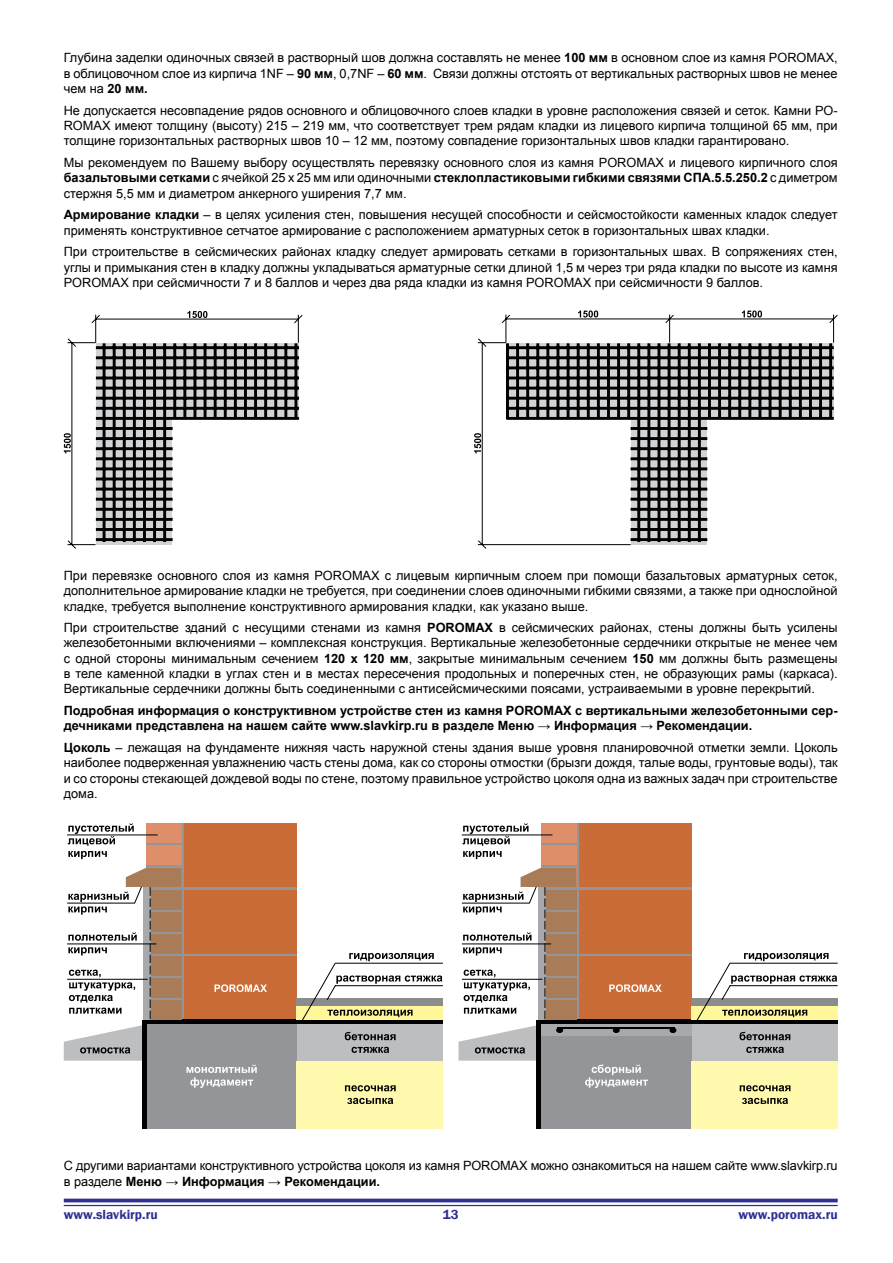
<style>
.page{position:relative;width:893px;height:1263px;background:#fff}
.page>*{position:absolute;margin:0;border:0;box-sizing:border-box;transform-origin:0 0}
.t1{font:600 13.5px "Franklin Gothic";color:#2e3092}
.t2{font:12.75px/15.3px "Arial";color:#000;text-align:justify}
.t3{font:700 12.75px/15.3px "Arial";color:#000}
.s1{font-weight:700}
</style>
<div class="page">
<svg style="left:64px;top:1198px;width:774px;height:4px;background:#4f51a3"></svg>
<hr style="left:64px;top:1205px;width:774px;height:1px;background:#2e3092">
<svg style="left:474px;top:310px;width:364px;height:239px"></svg>
<svg style="left:64px;top:311px;width:239px;height:238px"></svg>
<div style="left:297px;top:1024px;width:146px;height:37px;background:#bcbec0"></div>
<div style="left:146px;top:1024px;width:151px;height:105px;background:#939598"></div>
<div style="left:185px;top:956px;width:112px;height:64px;background:#ca6c38"></div>
<hr style="left:146px;top:1020px;width:297px;height:4px;background:#000">
<div style="left:297px;top:1061px;width:146px;height:67px;background:#fff9ae"></div>
<svg style="left:345px;top:1085px;width:51px;height:19px"></svg>
<svg style="left:345px;top:1032px;width:51px;height:21px"></svg>
<div style="left:185px;top:890px;width:112px;height:63px;background:#ca6c38"></div>
<div style="left:185px;top:823px;width:112px;height:64px;background:#ca6c38"></div>
<div style="left:146px;top:823px;width:36px;height:19px;background:#de8f69"></div>
<div style="left:146px;top:845px;width:36px;height:20px;background:#de8f69"></div>
<hr style="left:142px;top:1020px;width:4px;height:108px;background:#000">
<svg style="left:68px;top:823px;width:66px;height:36px"></svg>
<hr style="left:67px;top:834px;width:91px;height:1px;background:#000">
<div style="left:297px;top:1005px;width:146px;height:15px;background:#fff799"></div>
<div style="left:297px;top:998px;width:146px;height:7px;background:#8a8c8e"></div>
<svg style="left:300px;top:953px;width:143px;height:67px"></svg>
<svg style="left:64px;top:868px;width:203px;height:220px"></svg>
<hr style="left:67px;top:979px;width:81px;height:1px;background:#000">
<div style="left:692px;top:1024px;width:146px;height:37px;background:#bcbec0"></div>
<svg style="left:541px;top:823px;width:151px;height:197px"></svg>
<div style="left:541px;top:1024px;width:151px;height:105px;background:#939598"></div>
<div style="left:579px;top:956px;width:113px;height:64px;background:#ca6c38"></div>
<svg style="left:609px;top:984px;width:53px;height:8px"></svg>
<div style="left:692px;top:1061px;width:146px;height:67px;background:#fff9ae"></div>
<svg style="left:740px;top:1085px;width:50px;height:19px"></svg>
<svg style="left:739px;top:1032px;width:51px;height:21px"></svg>
<div style="left:579px;top:890px;width:113px;height:63px;background:#ca6c38"></div>
<div style="left:579px;top:823px;width:113px;height:64px;background:#ca6c38"></div>
<svg style="left:585px;top:1064px;width:63px;height:24px"></svg>
<div style="left:541px;top:1023px;width:151px;height:12px;background:#a7a9ac"></div>
<div style="left:613px;top:1027px;width:7px;height:6px;border:1px solid #000;border-radius:50%"></div>
<svg style="left:670px;top:1028px;width:6px;height:5px"></svg>
<hr style="left:558px;top:1027px;width:117px;height:1px;background:#000">
<hr style="left:541px;top:1020px;width:297px;height:4px;background:#000">
<hr style="left:537px;top:1020px;width:4px;height:108px;background:#000">
<div style="left:692px;top:1005px;width:146px;height:15px;background:#fff799"></div>
<div style="left:692px;top:998px;width:146px;height:7px;background:#8a8c8e"></div>
<svg style="left:695px;top:953px;width:143px;height:67px"></svg>
<div style="left:541px;top:823px;width:35px;height:19px;background:#de8f69"></div>
<div style="left:541px;top:845px;width:35px;height:20px;background:#de8f69"></div>
<svg style="left:463px;top:823px;width:65px;height:36px"></svg>
<hr style="left:462px;top:834px;width:90px;height:1px;background:#000">
<svg style="left:459px;top:868px;width:117px;height:193px"></svg>
<hr style="left:462px;top:979px;width:80px;height:1px;background:#000">
<p class="t2" style="left:64px;top:50px;width:775px">Глубина заделки одиночных связей в растворный шов должна составлять не менее <span class="s1">100 мм</span> в основном слое из камня POROMAX, в облицовочном слое из кирпича 1NF – <span class="s1">90 мм</span>, 0,7NF – <span class="s1">60 мм</span>. Связи должны отстоять от вертикальных растворных швов не менее чем на <span class="s1">20 мм.</span></p>
<p class="t2" style="left:64px;top:103px;width:775px">Не допускается несовпадение рядов основного и облицовочного слоев кладки в уровне расположения связей и сеток. Камни PO-ROMAX имеют толщину (высоту) 215 – 219 мм, что соответствует трем рядам кладки из лицевого кирпича толщиной 65 мм, при толщине горизонтальных растворных швов 10 – 12 мм, поэтому совпадение горизонтальных швов кладки гарантировано.</p>
<p class="t2" style="left:64px;top:155px;width:775px">Мы рекомендуем по Вашему выбору осуществлять перевязку основного слоя из камня POROMAX и лицевого кирпичного слоя <span class="s1">базальтовыми сетками</span> с ячейкой 25 х 25 мм или одиночными <span class="s1">стеклопластиковыми гибкими связями СПА.5.5.250.2</span> с диметром стержня 5,5 мм и диаметром анкерного уширения 7,7 мм.</p>
<p class="t2" style="left:64px;top:207px;width:775px"><span class="s1">Армирование кладки</span> – в целях усиления стен, повышения несущей способности и сейсмостойкости каменных кладок следует применять конструктивное сетчатое армирование с расположением арматурных сеток в горизонтальных швах кладки.</p>
<p class="t2" style="left:64px;top:244px;width:775px">При строительстве в сейсмических районах кладку следует армировать сетками в горизонтальных швах. В сопряжениях стен, углы и примыкания стен в кладку должны укладываться арматурные сетки длиной 1,5 м через три ряда кладки по высоте из камня POROMAX при сейсмичности 7 и 8 баллов и через два ряда кладки из камня POROMAX при сейсмичности 9 баллов.</p>
<p class="t2" style="left:64px;top:568px;width:775px">При перевязке основного слоя из камня POROMAX с лицевым кирпичным слоем при помощи базальтовых арматурных сеток, дополнительное армирование кладки не требуется, при соединении слоев одиночными гибкими связями, а также при однослойной кладке, требуется выполнение конструктивного армирования кладки, как указано выше.</p>
<p class="t2" style="left:64px;top:620px;width:775px">При строительстве зданий с несущими стенами из камня <span class="s1">POROMAX</span> в сейсмических районах, стены должны быть усилены железобетонными включениями – комплексная конструкция. Вертикальные железобетонные сердечники открытые не менее чем с одной стороны минимальным сечением <span class="s1">120 х 120 мм</span>, закрытые минимальным сечением <span class="s1">150</span> мм должны быть размещены в теле каменной кладки в углах стен и в местах пересечения продольных и поперечных стен, не образующих рамы (каркаса).<br>Вертикальные сердечники должны быть соединенными с антисейсмическими поясами, устраиваемыми в уровне перекрытий.</p>
<p class="t3" style="left:64px;top:703px;width:775px">Подробная информация о конструктивном устройстве стен из камня POROMAX с вертикальными железобетонными сер&shy;дечниками представлена на нашем сайте www.slavkirp.ru в разделе Меню → Информация → Рекомендации.</p>
<p class="t2" style="left:64px;top:740px;width:775px"><span class="s1">Цоколь</span> – лежащая на фундаменте нижняя часть наружной стены здания выше уровня планировочной отметки земли. Цоколь наиболее подверженная увлажнению часть стены дома, как со стороны отмостки (брызги дождя, талые воды, грунтовые воды), так и со стороны стекающей дождевой воды по стене, поэтому правильное устройство цоколя одна из важных задач при строительстве дома.</p>
<p class="t2" style="left:64px;top:1158px;width:775px">С другими вариантами конструктивного устройства цоколя из камня POROMAX можно ознакомиться на нашем сайте www.slavkirp.ru в разделе <span class="s1">Меню → Информация → Рекомендации.</span></p>
<p class="t1" style="left:64px;top:1206px;width:95px">www.slavkirp.ru</p>
<p class="t1" style="left:443px;top:1206px;width:18px">13</p>
<p class="t1" style="left:738px;top:1206px;width:101px">www.poromax.ru</p>
</div>
